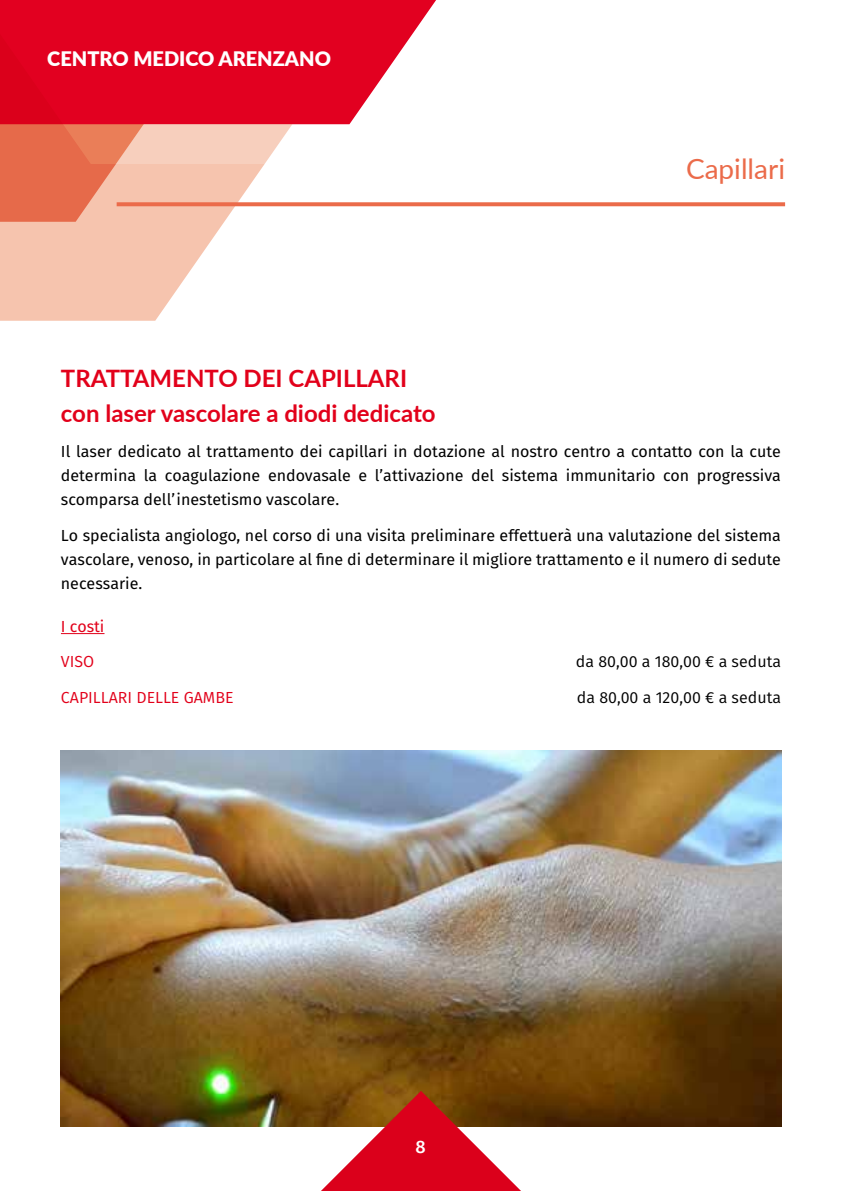
<style>
.page{position:relative;width:842px;height:1191px;background:#fff}
.page>*{position:absolute;margin:0;border:0;box-sizing:border-box;transform-origin:0 0}
.t1{font:28px "Lato";color:#eb6b4a}
.t2{font:700 24px/35.4px "Lato";color:#e2001a}
.t3{font:900 20px "Lato";color:#fff}
.t4{font:500 18px "Fira Sans";color:#fff}
.t5{font:16px/24px "Fira Sans";color:#000;text-align:justify}
.t6{font:16px "Fira Sans";color:#000}
.t7{font:16px "Fira Sans";color:#e2001a}
.t8{font:16px "Fira Sans";color:#e2001a}
</style>
<div class="page">
<img style="left:61px;top:751px;width:720px;height:375px">
<svg style="left:310px;top:1090px;width:222px;height:101px"></svg>
<svg style="left:0;top:164px;width:387px;height:157px"></svg>
<svg style="left:0;top:164px;width:238px;height:58px;background:#ef9e84"></svg>
<svg style="left:0;top:0;width:436px;height:164px;fill:#e20020"></svg>
<hr style="left:61px;top:633px;width:43px;height:1px;background:#e2001a">
<svg style="left:117px;top:202px;width:668px;height:4px;background:#ec7455"></svg>
<p class="t3" style="left:47px;top:43px;width:285px">CENTRO MEDICO ARENZANO</p>
<h1 class="t1" style="left:686px;top:149px;width:101px">Capillari</h1>
<h2 class="t2" style="left:61px;top:359px;width:376px">TRATTAMENTO DEI CAPILLARI con laser vascolare a diodi dedicato</h2>
<p class="t5" style="left:61px;top:439px;width:721px">Il laser dedicato al trattamento dei capillari in dotazione al nostro centro a contatto con la cute determina la coagulazione endovasale e l’attivazione del sistema immunitario con progressiva scomparsa dell’inestetismo vascolare.</p>
<p class="t5" style="left:61px;top:522px;width:721px">Lo specialista angiologo, nel corso di una visita preliminare effettuerà una valutazione del sistema vascolare, venoso, in particolare al fine di determinare il migliore trattamento e il numero di sedute necessarie.</p>
<p class="t8" style="left:61px;top:614px;width:45px">I costi</p>
<p class="t7" style="left:61px;top:650px;width:35px">VISO</p>
<p class="t6" style="left:576px;top:650px;width:207px">da 80,00 a 180,00 € a seduta</p>
<p class="t7" style="left:61px;top:685px;width:174px">CAPILLARI DELLE GAMBE</p>
<p class="t6" style="left:577px;top:685px;width:206px">da 80,00 a 120,00 € a seduta</p>
<p class="t4" style="left:416px;top:1131px;width:12px">8</p>
</div>
